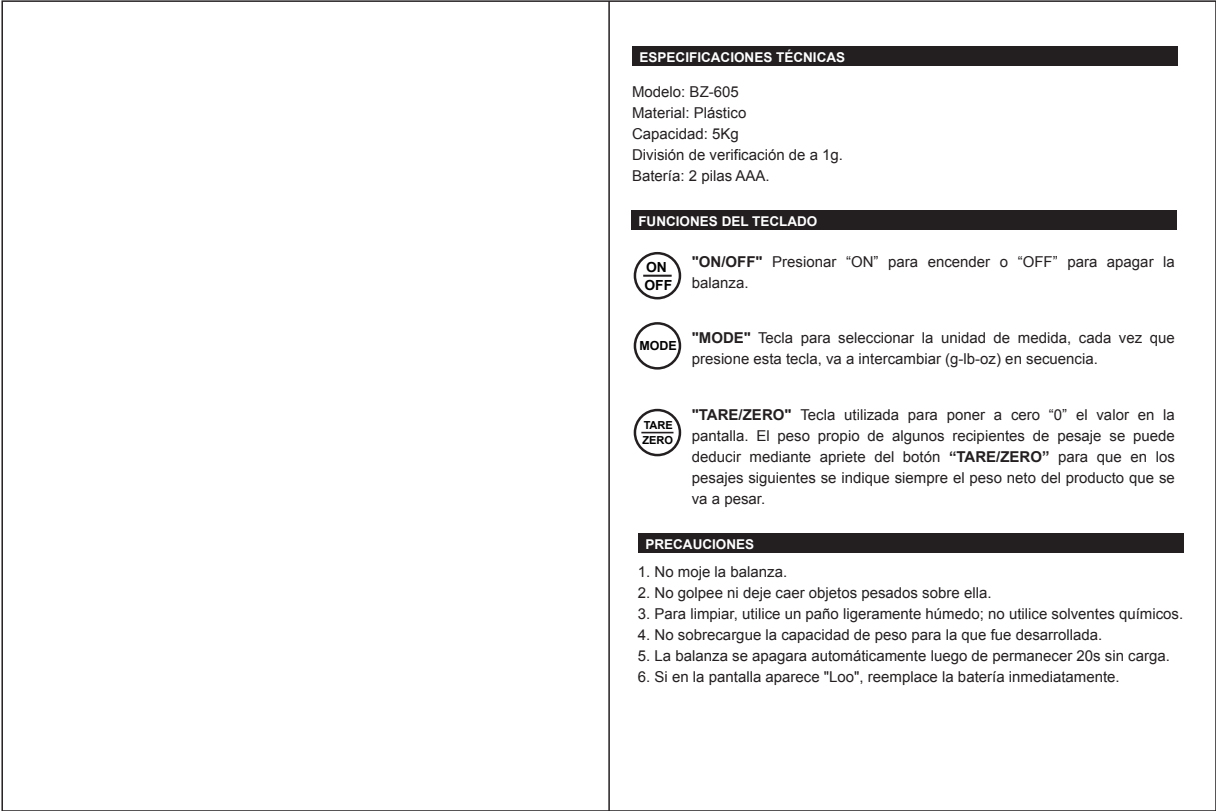
<style>
.page{position:relative;width:1216px;height:811px;background:#fff}
.page>*{position:absolute;margin:0;border:0;box-sizing:border-box;transform-origin:0 0}
.t1{font:15px/21px "Arial";color:#231f20}
.t2{font:700 13.95px/18px "Arial";color:#000001}
.t3{font:700 13.5px "Arial";color:#fff}
.t4{font:700 12.45px "Arial";color:#000001}
.t5{font:700 11.1px/14.4px "Arial";color:#000001}
.s1{font-weight:700}
</style>
<div class="page">
<hr style="left:608px;top:1px;width:2px;height:810px;background:#231f20">
<div style="left:632px;top:46px;width:545px;height:20px;background:#231f20"></div>
<div style="left:631px;top:210px;width:545px;height:20px;background:#231f20"></div>
<div style="left:638px;top:533px;width:545px;height:20px;background:#231f20"></div>
<div style="left:634px;top:252px;width:47px;height:47px;border:3px solid #231f20;border-radius:50%"></div>
<hr style="left:643px;top:275px;width:29px;height:2px;background:#231f20">
<div style="left:634px;top:322px;width:47px;height:47px;border:3px solid #231f20;border-radius:50%"></div>
<div style="left:634px;top:409px;width:47px;height:47px;border:3px solid #231f20;border-radius:50%"></div>
<hr style="left:641px;top:432px;width:32px;height:1px;background:#231f20">
<p class="t3" style="left:639px;top:48px;width:207px">ESPECIFICACIONES TÉCNICAS</p>
<p class="t1" style="left:632px;top:81px;width:212px">Modelo: BZ-605<br>Material: Plástico<br>Capacidad: 5Kg<br>División de verificación de a 1g.<br>Batería: 2 pilas AAA.</p>
<p class="t3" style="left:638px;top:212px;width:181px">FUNCIONES DEL TECLADO</p>
<p class="t2" style="left:644px;top:258px;width:29px">ON<br>OFF</p>
<p class="t1" style="left:692px;top:252px;width:484px"><span class="s1">"ON/OFF"</span> Presionar “ON” para encender o “OFF” para apagar la balanza.</p>
<p class="t4" style="left:639px;top:337px;width:39px">MODE</p>
<p class="t1" style="left:692px;top:327px;width:484px"><span class="s1">"MODE"</span> Tecla para seleccionar la unidad de medida, cada vez que presione esta tecla, va a intercambiar (g-lb-oz) en secuencia.</p>
<p class="t5" style="left:642px;top:418px;width:32px">TARE<br>ZERO</p>
<p class="t1" style="left:692px;top:404px;width:485px;text-align:justify"><span class="s1">"TARE/ZERO"</span> Tecla utilizada para poner a cero “0” el valor en la pantalla. El peso propio de algunos recipientes de pesaje se puede deducir mediante apriete del botón <span class="s1">“TARE/ZERO”</span> para que en los pesajes siguientes se indique siempre el peso neto del producto que se va a pesar.</p>
<p class="t3" style="left:645px;top:535px;width:110px">PRECAUCIONES</p>
<p class="t1" style="left:638px;top:561px;width:151px">1. No moje la balanza.</p>
<p class="t1" style="left:638px;top:582px;width:355px">2. No golpee ni deje caer objetos pesados sobre ella.</p>
<p class="t1" style="left:638px;top:603px;width:547px">3. Para limpiar, utilice un paño ligeramente húmedo; no utilice solventes químicos.</p>
<p class="t1" style="left:638px;top:624px;width:466px">4. No sobrecargue la capacidad de peso para la que fue desarrollada.</p>
<p class="t1" style="left:638px;top:645px;width:533px">5. La balanza se apagara automáticamente luego de permanecer 20s sin carga.</p>
<p class="t1" style="left:638px;top:666px;width:483px">6. Si en la pantalla aparece "Loo", reemplace la batería inmediatamente.</p>
</div>
